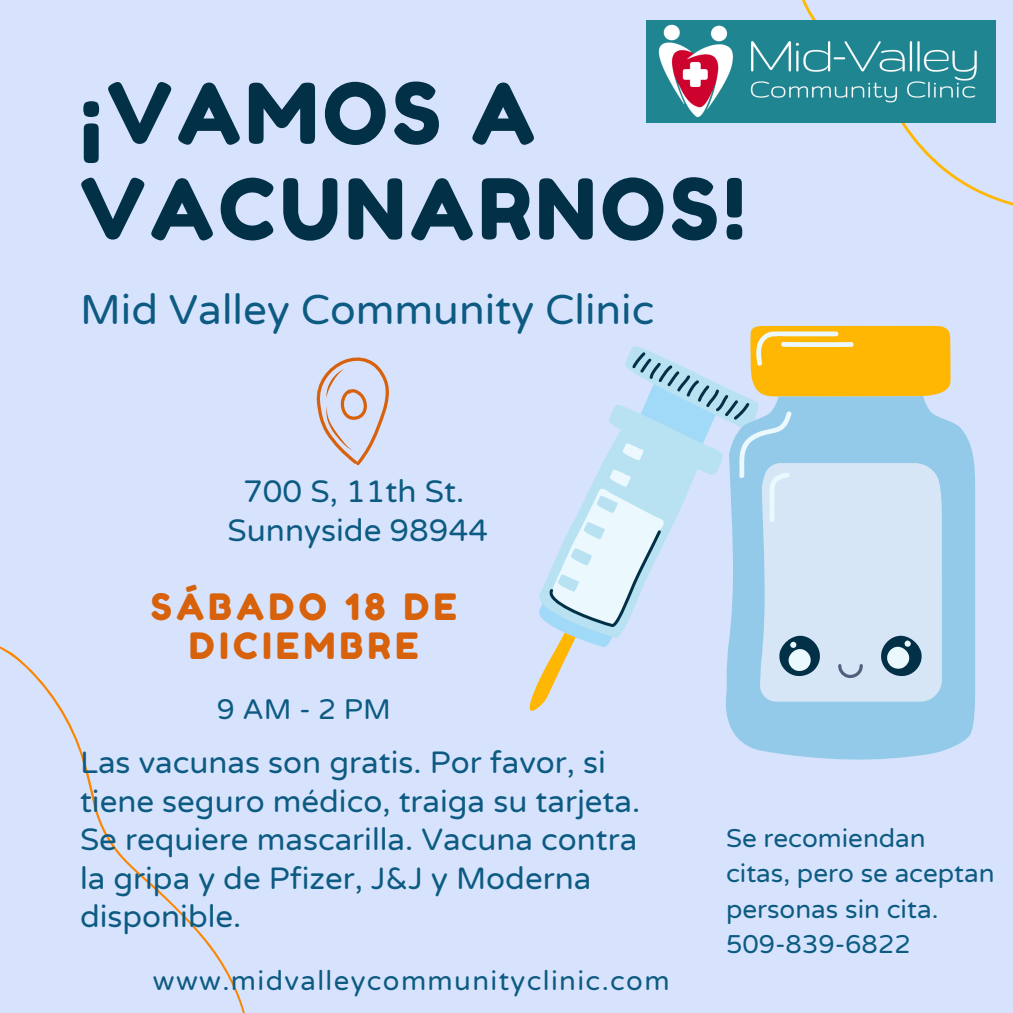
<style>
.page{position:relative;width:1013px;height:1013px;background:#fff}
.page>*{position:absolute;margin:0;border:0;box-sizing:border-box;transform-origin:0 0}
.t1{font:83.75px/95.6px "Fredoka One";letter-spacing:.055em;color:#023047}
.t2{font:42.25px "Varela Round";color:#0d5b82}
.t3{font:36.25px/39.4px "Fredoka One";letter-spacing:.125em;color:#d8610b;text-align:center}
.t4{font:31.38px "Varela Round";color:#0d5b82}
.t5{font:31.25px/38.5px "Varela Round";color:#0d5b82}
.t6{font:28.75px "Varela Round";letter-spacing:.13em;color:#0d5b82}
.t7{font:27.5px "Varela Round";letter-spacing:.05em;color:#0d5b82}
.t8{font:26px/35.6px "Varela Round";color:#0d5b82}
</style>
<div class="page">
<div style="left:0;top:0;width:1012px;height:1012px;background:#d7e3fc"></div>
<svg style="left:730px;top:421px;width:245px;height:339px;background:#9ccdeb"></svg>
<svg style="left:529px;top:325px;width:421px;height:401px"></svg>
<svg style="left:793px;top:0;width:219px;height:206px"></svg>
<svg style="left:316px;top:357px;width:73px;height:108px"></svg>
<svg style="left:0;top:646px;width:245px;height:366px"></svg>
<img style="left:646px;top:20px;width:349px;height:102px">
<p class="t1" style="left:80px;top:65px;width:667px">¡VAMOS A<br>VACUNARNOS!</p>
<p class="t2" style="left:80px;top:285px;width:576px">Mid Valley Community Clinic</p>
<p class="t4" style="left:243px;top:473px;width:222px">700 S, 11th St.</p>
<p class="t4" style="left:227px;top:512px;width:262px">Sunnyside 98944</p>
<p class="t3" style="left:151px;top:587px;width:308px">SÁBADO 18 DE<br>DICIEMBRE</p>
<p class="t6" style="left:217px;top:693px;width:175px">9AM-2PM</p>
<p class="t5" style="left:80px;top:744px;width:562px">Las vacunas son gratis. Por favor, si tiene seguro médico, traiga su tarjeta.<br>Se requiere mascarilla. Vacuna contra la gripa y de Pfizer, J&amp;J y Moderna disponible.</p>
<p class="t7" style="left:153px;top:964px;width:518px">www.midvalleycommunityclinic.com</p>
<p class="t8" style="left:726px;top:820px;width:270px">Se recomiendan citas, pero se aceptan personas sin cita.</p>
<p class="t8" style="left:726px;top:927px;width:186px">509-839-6822</p>
</div>
